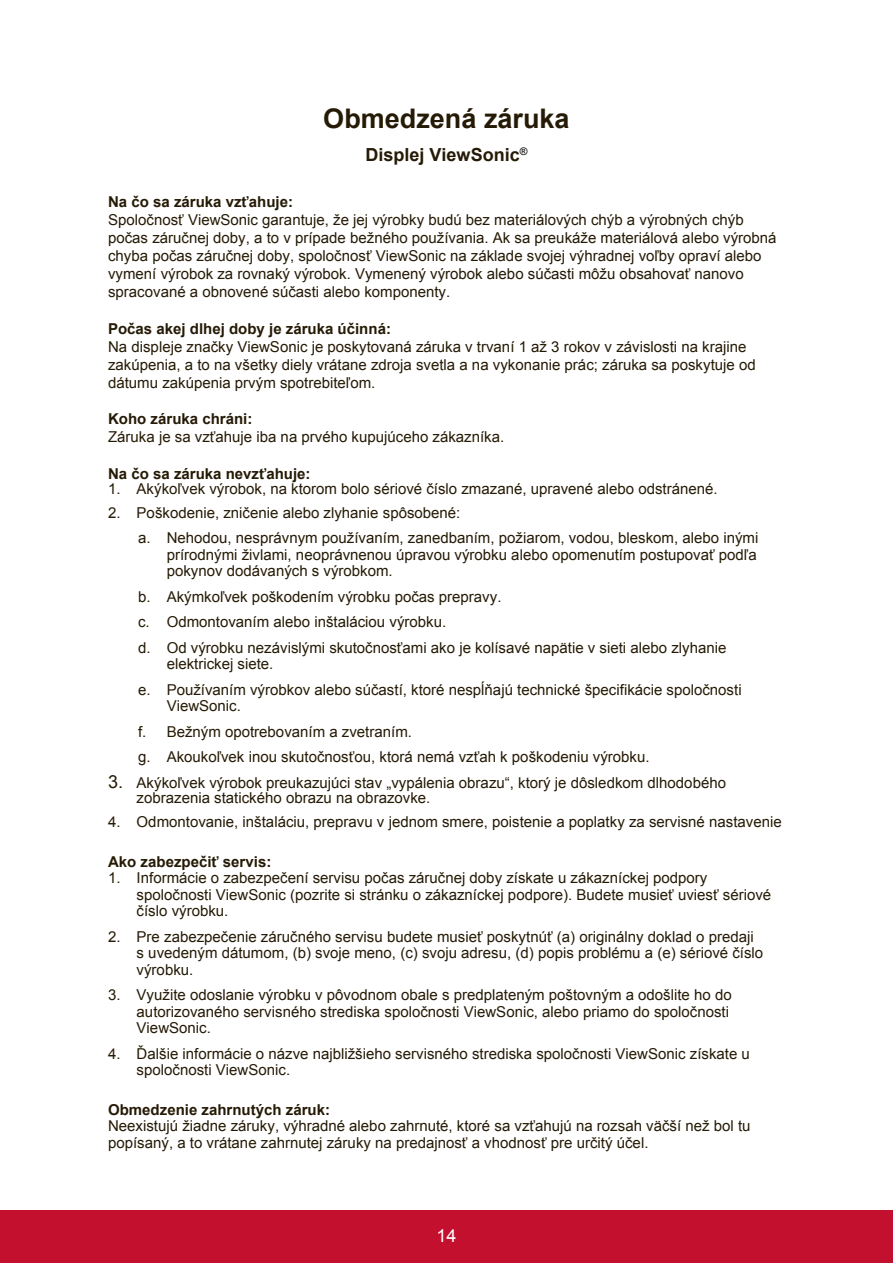
<style>
.page{position:relative;width:893px;height:1263px;background:#fff}
.page>*{position:absolute;margin:0;border:0;box-sizing:border-box;transform-origin:0 0}
.t1{font:700 27px "Arial";color:#251a05}
.t2{font:700 18px "Arial";color:#251a05}
.t3{font:18px "Arial";color:#fff}
.t4{font:15px/16.5px "Arial";color:#251a05}
.t5{font:700 15px "Arial";color:#251a05}
.s1{font-size:18px}
</style>
<div class="page">
<div style="left:0;top:1210px;width:892px;height:53px;background:#c3102f"></div>
<h1 class="t1" style="left:323px;top:100px;width:248px">Obmedzená záruka</h1>
<p class="t2" style="left:365px;top:143px;width:163px">Displej ViewSonic<sup>®</sup></p>
<p class="t5" style="left:108px;top:192px;width:186px">Na čo sa záruka vzťahuje:</p>
<p class="t4" style="left:108px;top:211px;width:669px;line-height:18px">Spoločnosť ViewSonic garantuje, že jej výrobky budú bez materiálových chýb a výrobných chýb počas záručnej doby, a to v prípade bežného používania. Ak sa preukáže materiálová alebo výrobná chyba počas záručnej doby, spoločnosť ViewSonic na základe svojej výhradnej voľby opraví alebo vymení výrobok za rovnaký výrobok. Vymenený výrobok alebo súčasti môžu obsahovať nanovo spracované a obnovené súčasti alebo komponenty.</p>
<p class="t5" style="left:108px;top:318px;width:284px">Počas akej dlhej doby je záruka účinná:</p>
<p class="t4" style="left:108px;top:337px;width:648px;line-height:18px">Na displeje značky ViewSonic je poskytovaná záruka v trvaní 1 až 3 rokov v závislosti na krajine zakúpenia, a to na všetky diely vrátane zdroja svetla a na vykonanie prác; záruka sa poskytuje od dátumu zakúpenia prvým spotrebiteľom.</p>
<p class="t5" style="left:108px;top:409px;width:146px">Koho záruka chráni:</p>
<p class="t4" style="left:108px;top:429px;width:397px">Záruka je sa vzťahuje iba na prvého kupujúceho zákazníka.</p>
<p class="t5" style="left:108px;top:463px;width:204px">Na čo sa záruka nevzťahuje:</p>
<p class="t4" style="left:108px;top:480px;width:610px">1. Akýkoľvek výrobok, na ktorom bolo sériové číslo zmazané, upravené alebo odstránené.</p>
<p class="t4" style="left:138px;top:500px;width:621px;line-height:25.5px;text-indent:-30px">2. Poškodenie, zničenie alebo zlyhanie spôsobené:<br>a. Nehodou, nesprávnym používaním, zanedbaním, požiarom, vodou, bleskom, alebo inými</p>
<p class="t4" style="left:166px;top:546px;width:591px">prírodnými živlami, neoprávnenou úpravou výrobku alebo opomenutím postupovať podľa pokynov dodávaných s výrobkom.</p>
<p class="t4" style="left:138px;top:584px;width:589px;line-height:25.5px">b. Akýmkoľvek poškodením výrobku počas prepravy.<br>c. Odmontovaním alebo inštaláciou výrobku.<br>d. Od výrobku nezávislými skutočnosťami ako je kolísavé napätie v sieti alebo zlyhanie</p>
<p class="t4" style="left:138px;top:651px;width:604px;line-height:25.5px;text-indent:28px">elektrickej siete.<br>e. Používaním výrobkov alebo súčastí, ktoré nespĺňajú technické špecifikácie spoločnosti</p>
<p class="t4" style="left:138px;top:693px;width:513px;line-height:25.5px;text-indent:28px">ViewSonic.<br>f. Bežným opotrebovaním a zvetraním.<br>g. Akoukoľvek inou skutočnosťou, ktorá nemá vzťah k poškodeniu výrobku.</p>
<p class="t4" style="left:136px;top:775px;width:590px;line-height:15px;text-indent:-28px"><span class="s1">3.</span> Akýkoľvek výrobok preukazujúci stav „vypálenia obrazu“, ktorý je dôsledkom dlhodobého zobrazenia statického obrazu na obrazovke.</p>
<p class="t4" style="left:108px;top:813px;width:674px">4. Odmontovanie, inštaláciu, prepravu v jednom smere, poistenie a poplatky za servisné nastavenie</p>
<p class="t5" style="left:108px;top:851px;width:165px">Ako zabezpečiť servis:</p>
<p class="t4" style="left:136px;top:869px;width:635px;text-indent:-28px">1. Informácie o zabezpečení servisu počas záručnej doby získate u zákazníckej podpory spoločnosti ViewSonic (pozrite si stránku o zákazníckej podpore). Budete musieť uviesť sériové číslo výrobku.</p>
<p class="t4" style="left:136px;top:928px;width:628px;text-indent:-28px">2. Pre zabezpečenie záručného servisu budete musieť poskytnúť (a) originálny doklad o predaji s uvedeným dátumom, (b) svoje meno, (c) svoju adresu, (d) popis problému a (e) sériové číslo výrobku.</p>
<p class="t4" style="left:136px;top:986px;width:596px;text-indent:-28px">3. Využite odoslanie výrobku v pôvodnom obale s predplateným poštovným a odošlite ho do autorizovaného servisného strediska spoločnosti ViewSonic, alebo priamo do spoločnosti<br>ViewSonic.</p>
<p class="t4" style="left:136px;top:1045px;width:614px;text-indent:-28px">4. Ďalšie informácie o názve najbližšieho servisného strediska spoločnosti ViewSonic získate u spoločnosti ViewSonic.</p>
<p class="t5" style="left:108px;top:1099px;width:223px">Obmedzenie zahrnutých záruk:</p>
<p class="t4" style="left:108px;top:1117px;width:643px">Neexistujú žiadne záruky, výhradné alebo zahrnuté, ktoré sa vzťahujú na rozsah väčší než bol tu popísaný, a to vrátane zahrnutej záruky na predajnosť a vhodnosť pre určitý účel.</p>
<p class="t3" style="left:436px;top:1223px;width:22px">14</p>
</div>
